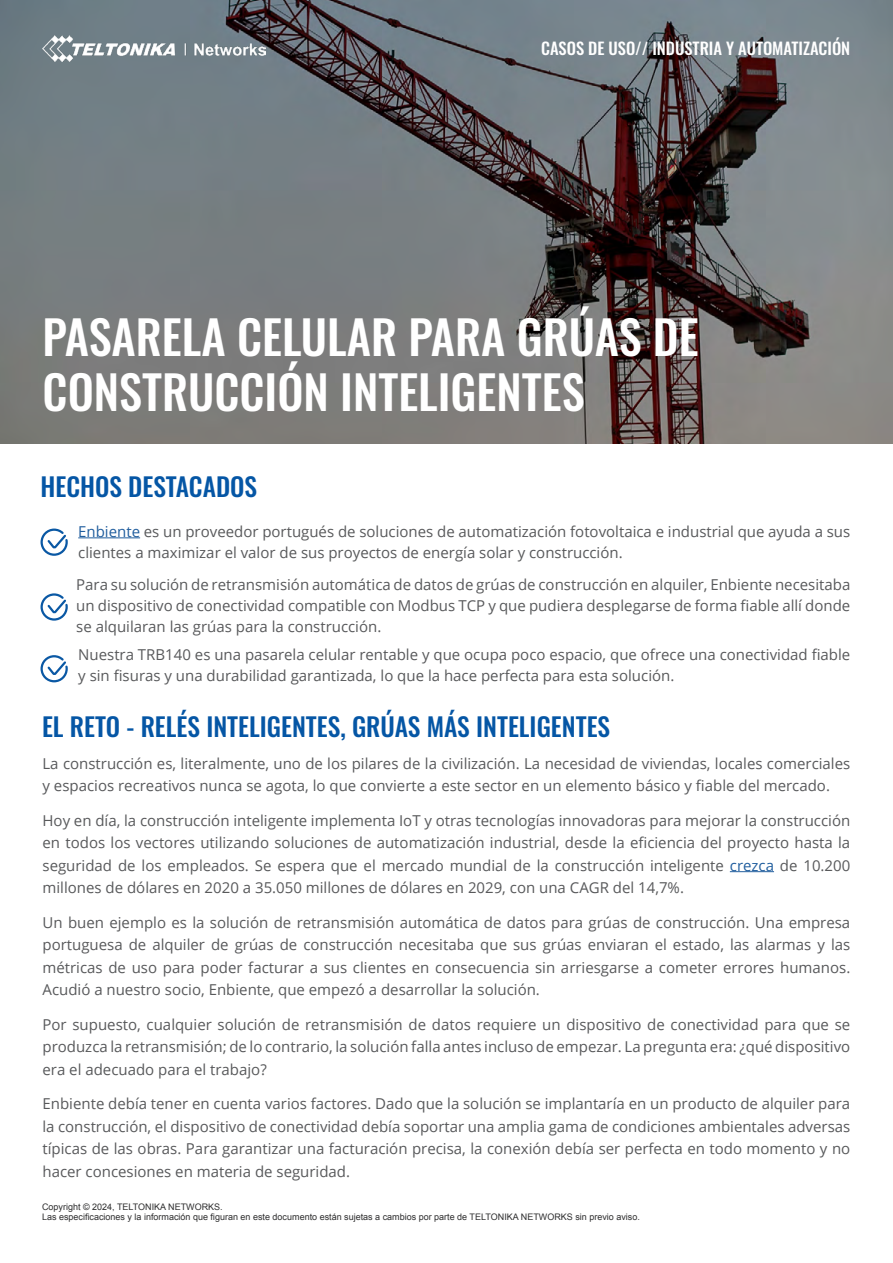
<style>
.page{position:relative;width:893px;height:1263px;background:#fff}
.page>*{position:absolute;margin:0;border:0;box-sizing:border-box;transform-origin:0 0}
.t1{font:500 46.5px/55.5px "Oswald";color:#fff}
.t2{font:500 25.5px "Oswald";color:#0556a5}
.t3{font:500 16.5px "Oswald";color:#fff}
.t4{font:15px/22.5px "Open Sans";color:#58595b;text-align:justify}
.t5{font:9px/10.1px "Arial";color:#2e2e2f}
.s1{color:#215e9e}
</style>
<div class="page">
<img style="left:0;top:0;width:893px;height:443px">
<hr style="left:78px;top:537px;width:62px;height:1px;background:#215e9e">
<hr style="left:730px;top:871px;width:44px;height:1px;background:#215e9e">
<img style="left:42px;top:35px;width:223px;height:26px">
<svg style="left:40px;top:528px;width:28px;height:28px"></svg>
<svg style="left:40px;top:593px;width:28px;height:28px"></svg>
<svg style="left:40px;top:655px;width:28px;height:28px"></svg>
<p class="t3" style="left:541px;top:40px;width:311px">CASOS DE USO// INDUSTRIA Y AUTOMATIZACIÓN</p>
<h1 class="t1" style="left:43px;top:312px;width:658px">PASARELA CELULAR PARA GRÚAS DE<br>CONSTRUCCIÓN INTELIGENTES</h1>
<h2 class="t2" style="left:41px;top:474px;width:218px">HECHOS DESTACADOS</h2>
<p class="t4" style="left:78px;top:520px;width:774px;line-height:21px"><span class="s1">Enbiente</span> es un proveedor portugués de soluciones de automatización fotovoltaica e industrial que ayuda a sus clientes a maximizar el valor de sus proyectos de energía solar y construcción.</p>
<p class="t4" style="left:76px;top:573px;width:776px;line-height:21px">Para su solución de retransmisión automática de datos de grúas de construcción en alquiler, Enbiente necesitaba un dispositivo de conectividad compatible con Modbus TCP y que pudiera desplegarse de forma fiable allí donde se alquilaran las grúas para la construcción.</p>
<p class="t4" style="left:78px;top:644px;width:773px;line-height:21px">Nuestra TRB140 es una pasarela celular rentable y que ocupa poco espacio, que ofrece una conectividad fiable y sin fisuras y una durabilidad garantizada, lo que la hace perfecta para esta solución.</p>
<h2 class="t2" style="left:42px;top:713px;width:570px">EL RETO - RELÉS INTELIGENTES, GRÚAS MÁS INTELIGENTES</h2>
<p class="t4" style="left:43px;top:751px;width:809px">La construcción es, literalmente, uno de los pilares de la civilización. La necesidad de viviendas, locales comerciales y espacios recreativos nunca se agota, lo que convierte a este sector en un elemento básico y fiable del mercado.</p>
<p class="t4" style="left:43px;top:808px;width:809px">Hoy en día, la construcción inteligente implementa IoT y otras tecnologías innovadoras para mejorar la construcción en todos los vectores utilizando soluciones de automatización industrial, desde la eficiencia del proyecto hasta la seguridad de los empleados. Se espera que el mercado mundial de la construcción inteligente <span class="s1">crezca</span> de 10.200 millones de dólares en 2020 a 35.050 millones de dólares en 2029, con una CAGR del 14,7%.</p>
<p class="t4" style="left:43px;top:910px;width:809px">Un buen ejemplo es la solución de retransmisión automática de datos para grúas de construcción. Una empresa portuguesa de alquiler de grúas de construcción necesitaba que sus grúas enviaran el estado, las alarmas y las métricas de uso para poder facturar a sus clientes en consecuencia sin arriesgarse a cometer errores humanos.<br>Acudió a nuestro socio, Enbiente, que empezó a desarrollar la solución.</p>
<p class="t4" style="left:43px;top:1012px;width:809px">Por supuesto, cualquier solución de retransmisión de datos requiere un dispositivo de conectividad para que se produzca la retransmisión; de lo contrario, la solución falla antes incluso de empezar. La pregunta era: ¿qué dispositivo era el adecuado para el trabajo?</p>
<p class="t4" style="left:43px;top:1092px;width:809px">Enbiente debía tener en cuenta varios factores. Dado que la solución se implantaría en un producto de alquiler para la construcción, el dispositivo de conectividad debía soportar una amplia gama de condiciones ambientales adversas típicas de las obras. Para garantizar una facturación precisa, la conexión debía ser perfecta en todo momento y no hacer concesiones en materia de seguridad.</p>
<p class="t5" style="left:42px;top:1201px;width:599px">Copyright © 2024, TELTONIKA NETWORKS.<br>Las especificaciones y la información que figuran en este documento están sujetas a cambios por parte de TELTONIKA NETWORKS sin previo aviso.</p>
</div>
